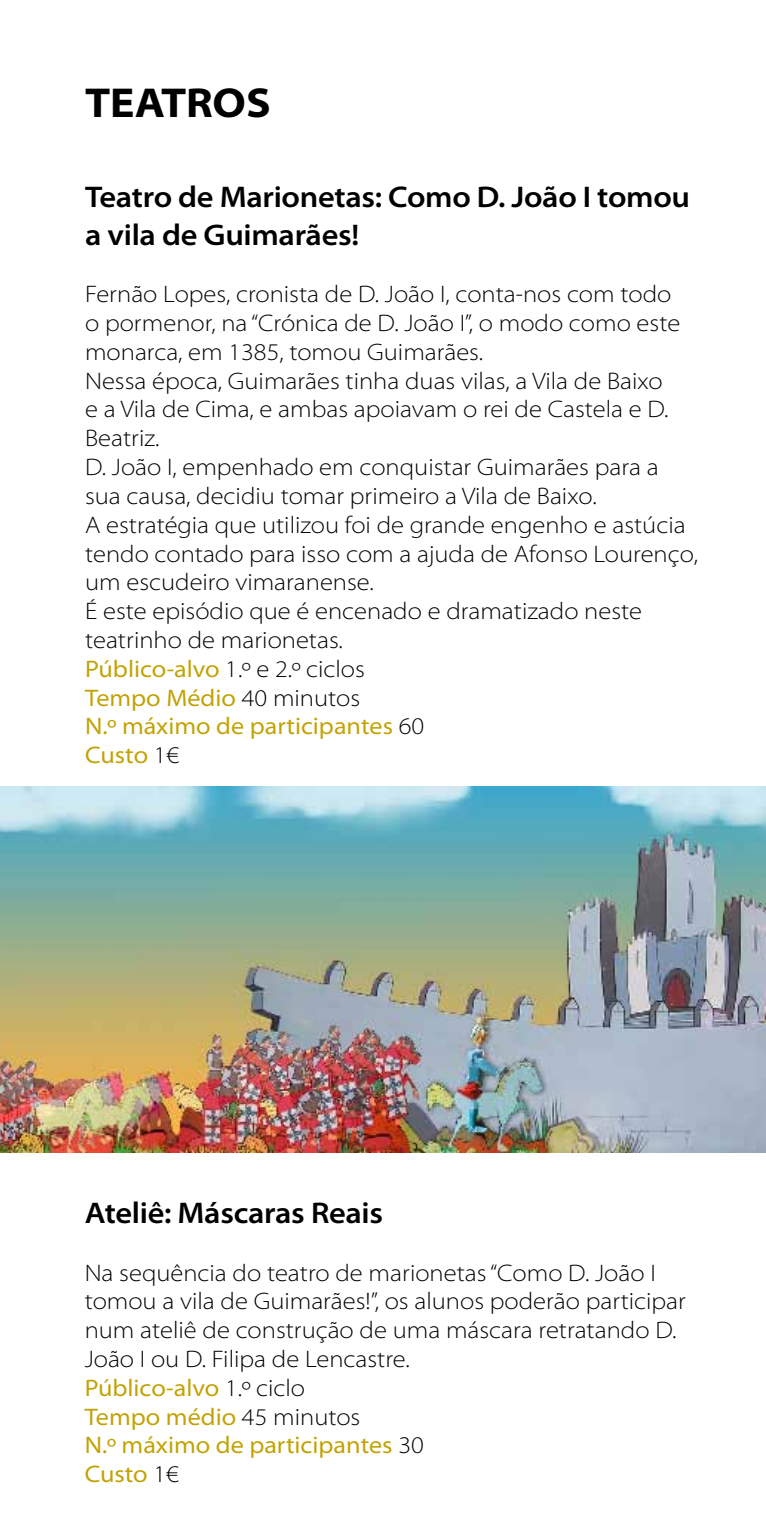
<style>
.page{position:relative;width:766px;height:1531px;background:#fff}
.page>*{position:absolute;margin:0;border:0;box-sizing:border-box;transform-origin:0 0}
.t1{font:700 semi-expanded 42px "Myriad Pro";color:#000}
.t2{font:600 semi-expanded 30px/37.8px "Myriad Pro";letter-spacing:-.01em;color:#000}
.t3{font:300 semi-expanded 24px/28.8px "Myriad Pro";color:#000}
.s1{font-weight:400;color:#c2a204}
</style>
<div class="page">
<img style="left:0;top:786px;width:765px;height:366px">
<h1 class="t1" style="left:85px;top:79px;width:187px">TEATROS</h1>
<p class="t2" style="left:85px;top:178px;width:606px">Teatro de Marionetas: Como D. João I tomou a vila de Guimarães!</p>
<p class="t3" style="left:85px;top:280px;width:614px">Fernão Lopes, cronista de D. João I, conta-nos com todo<br>o pormenor, na “Crónica de D. João I”, o modo como este monarca, em 1385, tomou Guimarães.<br>Nessa época, Guimarães tinha duas vilas, a Vila de Baixo<br>e a Vila de Cima, e ambas apoiavam o rei de Castela e D.<br>Beatriz.<br>D. João I, empenhado em conquistar Guimarães para a sua causa, decidiu tomar primeiro a Vila de Baixo.<br>A estratégia que utilizou foi de grande engenho e astúcia tendo contado para isso com a ajuda de Afonso Lourenço, um escudeiro vimaranense.<br>É este episódio que é encenado e dramatizado neste teatrinho de marionetas.<br><span class="s1">Público-alvo</span> 1.º e 2.º ciclos<br><span class="s1">Tempo Médio</span> 40 minutos<br><span class="s1">N.º máximo de participantes</span> 60<br><span class="s1">Custo</span> 1€</p>
<p class="t2" style="left:85px;top:1194px;width:300px">Ateliê: Máscaras Reais</p>
<p class="t3" style="left:85px;top:1258px;width:602px">Na sequência do teatro de marionetas “Como D. João I tomou a vila de Guimarães!”, os alunos poderão participar num ateliê de construção de uma máscara retratando D.<br>João I ou D. Filipa de Lencastre.<br><span class="s1">Público-alvo</span> 1.º ciclo<br><span class="s1">Tempo médio</span> 45 minutos<br><span class="s1">N.º máximo de participantes</span> 30<br><span class="s1">Custo</span> 1€</p>
</div>
